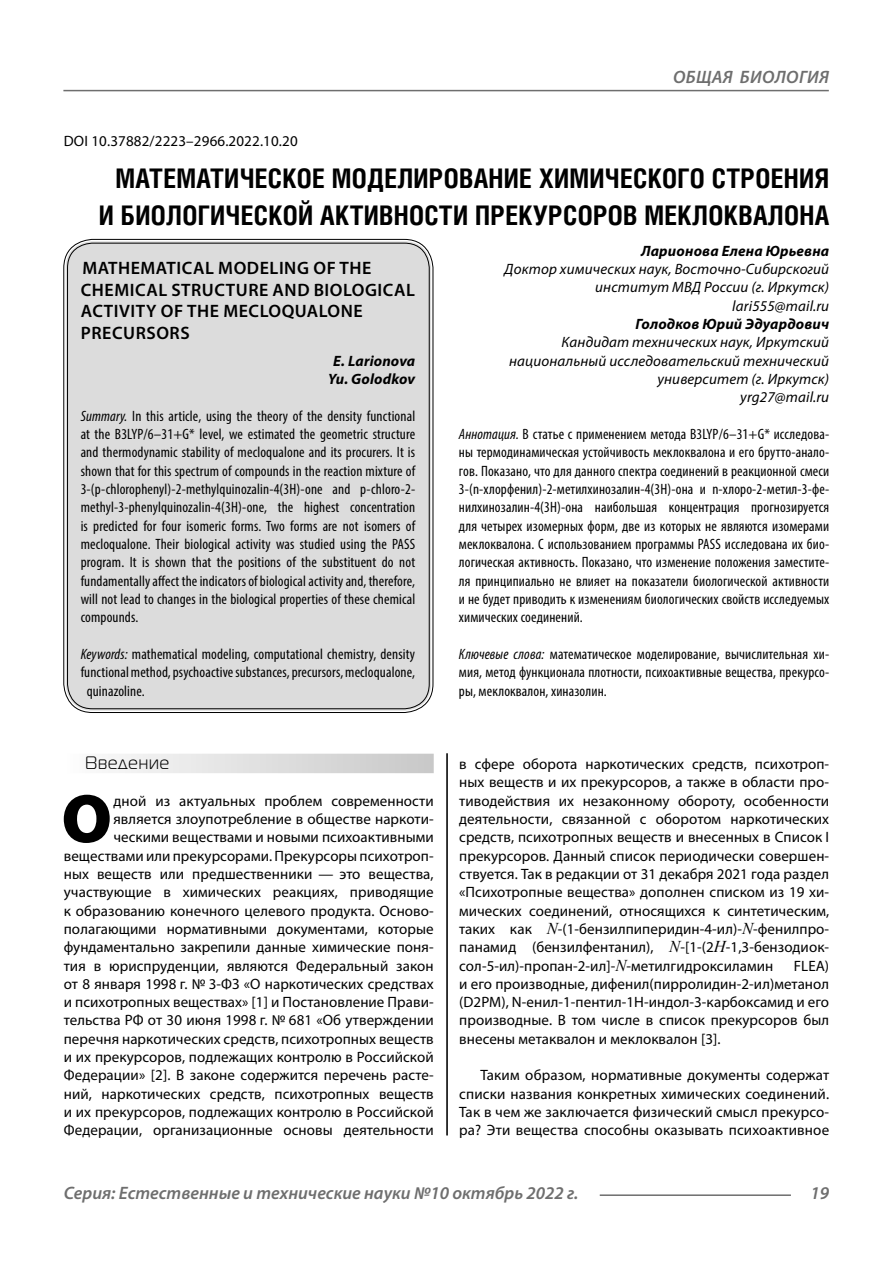
<style>
.page{position:relative;width:893px;height:1263px;background:#fff}
.page>*{position:absolute;margin:0;border:0;box-sizing:border-box;transform-origin:0 0}
.Bukvica{font:900 69.3px "Myriad Pro";color:#000}
.Header{font:700 27px/37.5px "Helios Cond C";letter-spacing:.01em;color:#000;text-align:right}
.Header-eng{font:600 18px/21.6px "Myriad Pro";letter-spacing:.03em;color:#000}
.t1{font:italic 600 18px "Myriad Pro";color:#6e6e6e}
.t2{font:italic 600 18px "Myriad Pro";letter-spacing:.02em;color:#6e6e6e}
.Subheader{font:18px "Magistral C";letter-spacing:.05em;color:#000}
.Bukvica-2{font:15px/18.3px "Myriad Pro";letter-spacing:.005em;color:#000;text-align:justify}
.Annotation-eng{font:condensed 15px/18.3px "Myriad Pro";letter-spacing:.01em;color:#000;text-align:justify}
.Annotation-rus{font:condensed 15px/18.3px "Myriad Pro";letter-spacing:.01em;color:#000;text-align:justify}
.Normal{font:15px/18.3px "Myriad Pro";letter-spacing:.01em;color:#000;text-align:justify}
.Author-doc{font:italic 15px/18.3px "Myriad Pro";letter-spacing:.01em;color:#000;text-align:right}
.Author{font:italic 700 15px "Myriad Pro";letter-spacing:.01em;color:#000}
.DOI{font:15px "Myriad Pro";letter-spacing:.01em;color:#000}
.Author-email{font:italic 15px "Myriad Pro";letter-spacing:.01em;color:#000}
.Author-eng{font:italic 700 15px "Myriad Pro";letter-spacing:.01em;color:#000}
.s1{font-style:italic}
.s2{font-family:"Times New Roman";font-style:italic;font-size:16.5px}
</style>
<div class="page">
<hr style="left:447px;top:751px;width:1px;height:384px;background:#000">
<hr style="left:446px;top:751px;width:1px;height:384px;background:#000">
<div style="left:64px;top:754px;width:370px;height:19px;background:linear-gradient(to right,#fcfcfc,#c8c8c8)"></div>
<div style="left:66px;top:241px;width:365px;height:470px;background:#dcdcdc;border-radius:27px"></div>
<hr style="left:600px;top:1194px;width:191px;height:2px;background:#6e6e6e">
<hr style="left:63px;top:90px;width:766px;height:1px;background:#6e6e6e">
<p class="t2" style="left:673px;top:66px;width:157px">ОБЩАЯ БИОЛОГИЯ</p>
<p class="DOI" style="left:64px;top:132px;width:235px">DOI 10.37882/2223–2966.2022.10.20</p>
<p class="Header" style="left:99px;top:159px;width:732px">МАТЕМАТИЧЕСКОЕ МОДЕЛИРОВАНИЕ ХИМИЧЕСКОГО СТРОЕНИЯ<br>И БИОЛОГИЧЕСКОЙ АКТИВНОСТИ ПРЕКУРСОРОВ МЕКЛОКВАЛОНА</p>
<p class="Author" style="left:641px;top:241px;width:190px">Ларионова Елена Юрьевна</p>
<p class="Author-doc" style="left:504px;top:260px;width:326px">Доктор химических наук, Восточно-Сибирскогий институт МВД России (г. Иркутск)</p>
<p class="Author-email" style="left:732px;top:296px;width:98px">lari555@mail.ru</p>
<p class="Author" style="left:636px;top:314px;width:195px">Голодков Юрий Эдуардович</p>
<p class="Author-doc" style="left:509px;top:333px;width:322px">Кандидат технических наук, Иркутский национальный исследовательский технический университет (г. Иркутск)</p>
<p class="Author-email" style="left:740px;top:388px;width:90px">yrg27@mail.ru</p>
<p class="Annotation-rus" style="left:459px;top:425px;width:372px"><span class="s1">Аннотация.</span> В статье с применением метода B3LYP/6–31+G* исследова&shy;ны термодинамическая устойчивость меклоквалона и его брутто-анало&shy;гов. Показано, что для данного спектра соединений в реакционной смеси 3-(n-хлорфенил)-2-метилхинозалин‑4(3H)-она и n-хлоро‑2-метил‑3-фе&shy;нилхинозалин‑4(3H)-она наибольшая концентрация прогнозируется для четырех изомерных форм, две из которых не являются изомерами меклоквалона. С использованием программы PASS исследована их био&shy;логическая активность. Показано, что изменение положения заместите&shy;ля принципиально не влияет на показатели биологической активности и не будет приводить к изменениям биологических свойств исследуемых химических соединений.</p>
<p class="Annotation-rus" style="left:459px;top:645px;width:372px"><span class="s1">Ключевые слова:</span> математическое моделирование, вычислительная хи&shy;мия, метод функционала плотности, психоактивные вещества, прекурсо&shy;ры, меклоквалон, хиназолин.</p>
<p class="Header-eng" style="left:81px;top:257px;width:336px">MATHEMATICAL MODELING OF THE<br>CHEMICAL STRUCTURE AND BIOLOGICAL<br>ACTIVITY OF THE MECLOQUALONE<br>PRECURSORS</p>
<p class="Author-eng" style="left:333px;top:351px;width:83px">E. Larionova</p>
<p class="Author-eng" style="left:328px;top:369px;width:88px">Yu. Golodkov</p>
<p class="Annotation-eng" style="left:81px;top:406px;width:336px"><span class="s1">Summary.</span> In this article, using the theory of the density functional at the B3LYP/6–31+G* level, we estimated the geometric structure and thermodynamic stability of mecloqualone and its procurers. It is shown that for this spectrum of compounds in the reaction mixture of 3-(p-chlorophenyl)-2-methylquinozalin‑4(3H)-one and p-chloro‑2- methyl‑3-phenylquinozalin‑4(3H)-one, the highest concentration is predicted for four isomeric forms. Two forms are not isomers of mecloqualone. Their biological activity was studied using the PASS program. It is shown that the positions of the substituent do not fundamentally affect the indicators of biological activity and, therefore, will not lead to changes in the biological properties of these chemical compounds.</p>
<p class="Annotation-eng" style="left:81px;top:645px;width:336px"><span class="s1">Keywords:</span> mathematical modeling, computational chemistry, density</p>
<p class="Annotation-eng" style="left:81px;top:663px;width:336px">functional method, psychoactive substances, precursors, mecloqualone,</p>
<p class="Annotation-eng" style="left:87px;top:681px;width:60px">quinazoline.</p>
<p class="Subheader" style="left:85px;top:753px;width:86px">Введение</p>
<p class="Bukvica" style="left:61px;top:772px;width:52px">О</p>
<p class="Bukvica-2" style="left:64px;top:791px;width:371px;text-align:right">дной из актуальных проблем современности является злоупотребление в обществе наркоти&shy;ческими веществами и новыми психоактивными веществами или прекурсорами. Прекурсоры психотроп&shy;ных веществ или предшественники — это вещества, участвующие в химических реакциях, приводящие к образованию конечного целевого продукта. Осново&shy;полагающими нормативными документами, которые фундаментально закрепили данные химические поня&shy;тия в юриспруденции, являются Федеральный закон от 8 января 1998 г. № 3-ФЗ «О наркотических средствах и психотропных веществах» [1] и Постановление Прави&shy;тельства РФ от 30 июня 1998 г. № 681 «Об утверждении перечня наркотических средств, психотропных веществ и их прекурсоров, подлежащих контролю в Российской Федерации» [2]. В законе содержится перечень расте&shy;ний, наркотических средств, психотропных веществ и их прекурсоров, подлежащих контролю в Российской Федерации, организационные основы деятельности</p>
<p class="Bukvica-2" style="left:459px;top:754px;width:371px">в сфере оборота наркотических средств, психотроп&shy;ных веществ и их прекурсоров, а также в области про&shy;тиводействия их незаконному обороту, особенности деятельности, связанной с оборотом наркотических средств, психотропных веществ и внесенных в Список I прекурсоров. Данный список периодически совершен&shy;ствуется. Так в редакции от 31 декабря 2021 года раздел «Психотропные вещества» дополнен списком из 19 хи&shy;мических соединений, относящихся к синтетическим, таких как <span class="s2">N</span>-(1-бензилпиперидин‑4-ил)-<span class="s2">N</span>-фенилпро&shy;панамид (бензилфентанил), <span class="s2">N</span>-[1-(2<span class="s2">H</span>‑1,3-бензодиок&shy;сол‑5-ил)-пропан‑2-ил]-<span class="s2">N</span>-метилгидроксиламин</p>
<p class="Bukvica-2" style="left:459px;top:956px;width:371px;text-indent:335px">FLEA) и его производные, дифенил(пирролидин‑2-ил)метанол (D2PM), N-енил‑1-пентил‑1Н-индол‑3-карбоксамид и его производные. В том числе в список прекурсоров был внесены метаквалон и меклоквалон [3].</p>
<p class="Normal" style="left:459px;top:1066px;width:371px;text-indent:21px">Таким образом, нормативные документы содержат списки названия конкретных химических соединений.<br>Так в чем же заключается физический смысл прекурсо&shy;ра? Эти вещества способны оказывать психоактивное</p>
<p class="t1" style="left:64px;top:1182px;width:516px">Серия: Естественные и технические науки №10 октябрь 2022 г.</p>
<p class="t1" style="left:810px;top:1182px;width:20px">19</p>
</div>
